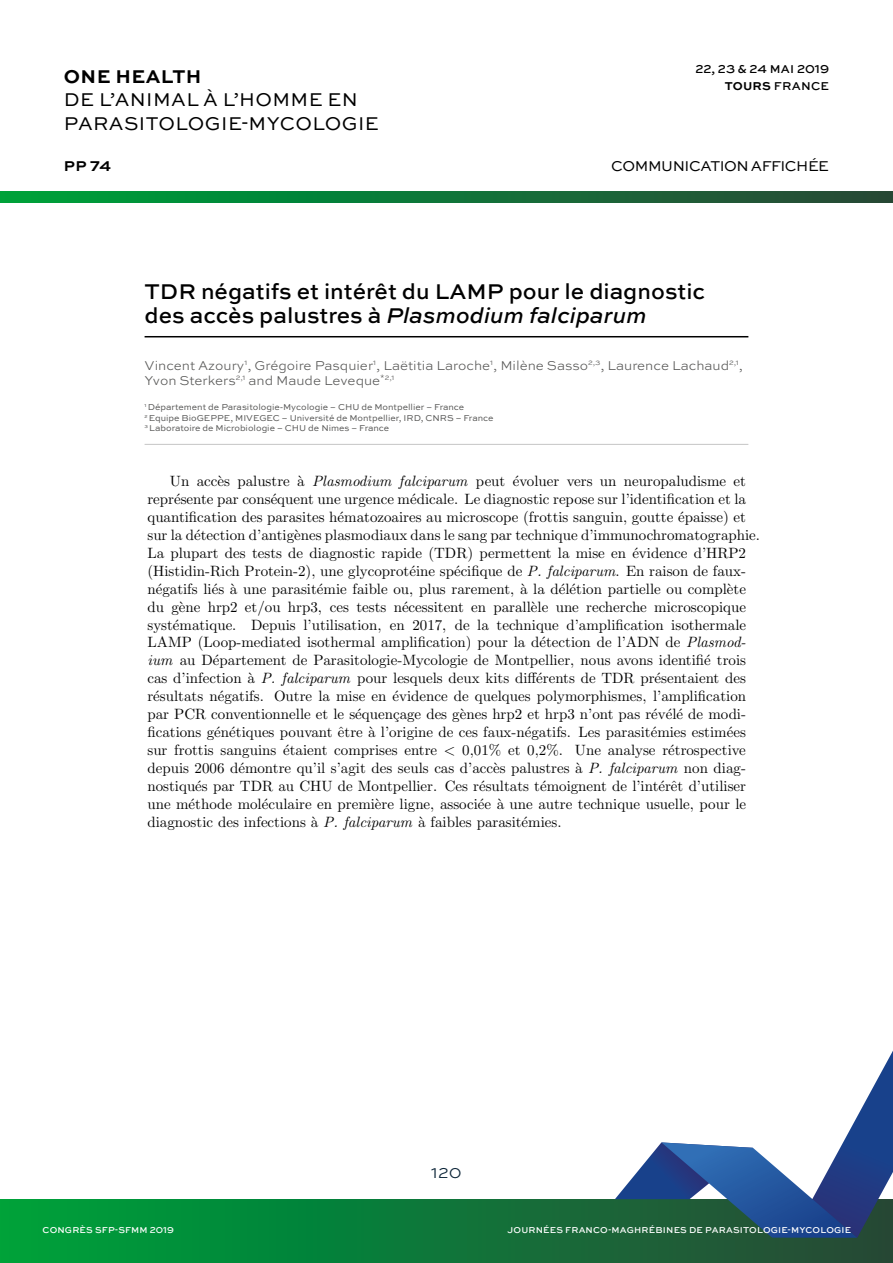
<style>
.page{position:relative;width:893px;height:1263px;background:#fff}
.page>*{position:absolute;margin:0;border:0;box-sizing:border-box;transform-origin:0 0}
.t1{font:500 22.5px/24px "Sweet Sans Pro";color:#000}
.t2{font:19.5px/23.4px "Sweet Sans Pro";letter-spacing:.02em;color:#000}
.t3{font:700 19.5px "Sweet Sans Pro";letter-spacing:.02em;color:#000}
.t4{font:300 18px "Sweet Sans Pro";color:#0c2538}
.t5{font:15px/18px "CMR10";color:#000;text-align:center}
.t6{font:15px "Sweet Sans Pro";letter-spacing:-.03em;color:#000}
.t7{font:700 15px "Sweet Sans Pro";color:#000}
.t8{font:300 13.5px/15px "Sweet Sans Pro";color:#575756}
.t9{font:500 12px/16.5px "Sweet Sans Pro";letter-spacing:.02em;color:#000;text-align:right}
.t10{font:9px/10.5px "Sweet Sans Pro";color:#575756}
.t11{font:500 9px "Sweet Sans Pro";letter-spacing:.02em;color:#fff}
.s1{font-weight:700}
.s2{font-style:italic}
.s3{font-family:"CMTI10"}
.s4{font-family:"CMMI10"}
</style>
<div class="page">
<div style="left:0;top:1199px;width:893px;height:64px;background:linear-gradient(to right,#00a33b,#284836)"></div>
<svg style="left:615px;top:1051px;width:278px;height:187px"></svg>
<svg style="left:0;top:191px;width:893px;height:12px;background:#107438"></svg>
<hr style="left:145px;top:336px;width:603px;height:1px;background:#000">
<hr style="left:145px;top:444px;width:603px;height:1px;background:#c6c6c6">
<h2 class="t3" style="left:64px;top:62px;width:139px">ONE HEALTH</h2>
<h2 class="t2" style="left:64px;top:87px;width:316px">DE L’ANIMAL À L’HOMME EN<br>PARASITOLOGIE-MYCOLOGIE</h2>
<p class="t7" style="left:64px;top:154px;width:49px">PP 74</p>
<p class="t9" style="left:695px;top:60px;width:135px">22, 23 &amp; 24 MAI 2019<br><span class="s1">TOURS</span> FRANCE</p>
<p class="t6" style="left:611px;top:155px;width:219px">COMMUNICATION AFFICHÉE</p>
<p class="t5" style="left:173px;top:278px;width:548px;line-height:20.9px"><sup>2</sup>Equipe BioGEPPE, MIVEGEC – Universit´e de Montpellier, IRD, CNRS – France<br><sup>3</sup>Laboratoire de Microbiologie – CHU de Nimes – France</p>
<h1 class="t1" style="left:145px;top:279px;width:562px">TDR négatifs et intérêt du LAMP pour le diagnostic des accès palustres à <span class="s2">Plasmodium falciparum</span></h1>
<p class="t8" style="left:145px;top:357px;width:600px">Vincent Azoury<sup>1</sup>, Grégoire Pasquier<sup>1</sup>, Laëtitia Laroche<sup>1</sup>, Milène Sasso<sup>2,3</sup>, Laurence Lachaud<sup>2,1</sup>,<br>Yvon Sterkers<sup>2,1</sup> and Maude Leveque<sup>*2,1</sup></p>
<p class="t10" style="left:145px;top:402px;width:351px"><sup>1</sup> Département de Parasitologie-Mycologie – CHU de Montpellier – France<br><sup>2</sup> Equipe BioGEPPE, MIVEGEC – Université de Montpellier, IRD, CNRS – France<br><sup>3</sup> Laboratoire de Microbiologie – CHU de Nimes – France</p>
<p class="t5" style="left:147px;top:473px;width:614px;text-align:left;text-indent:22px">Un acc`es palustre `a <span class="s3">Plasmodium falciparum</span> peut ´evoluer vers un neuropaludisme et repr´esente par cons´equent une urgence m´edicale. Le diagnostic repose sur l’identification et la quantification des parasites h´ematozoaires au microscope (frottis sanguin, goutte ´epaisse) et sur la d´etection d’antig`enes plasmodiaux dans le sang par technique d’immunochromatographie.<br>La plupart des tests de diagnostic rapide (TDR) permettent la mise en ´evidence d’HRP2 (Histidin-Rich Protein-2), une glycoprot´eine sp´ecifique de <span class="s3">P. falciparum</span>. En raison de faux&shy;n´egatifs li´es `a une parasit´emie faible ou, plus rarement, `a la d´el´etion partielle ou compl`ete du g`ene hrp2 et/ou hrp3, ces tests n´ecessitent en parall`ele une recherche microscopique syst´ematique. Depuis l’utilisation, en 2017, de la technique d’amplification isothermale LAMP (Loop-mediated isothermal amplification) pour la d´etection de l’ADN de <span class="s3">Plasmod&shy;ium</span> au D´epartement de Parasitologie-Mycologie de Montpellier, nous avons identifi´e trois cas d’infection `a <span class="s3">P. falciparum</span> pour lesquels deux kits diff´erents de TDR pr´esentaient des r´esultats n´egatifs. Outre la mise en ´evidence de quelques polymorphismes, l’amplification par PCR conventionnelle et le s´equen¸cage des g`enes hrp2 et hrp3 n’ont pas r´ev´el´e de modi&shy;fications g´en´etiques pouvant ˆetre `a l’origine de ces faux-n´egatifs. Les parasit´emies estim´ees sur frottis sanguins ´etaient comprises entre <span class="s4">&lt;</span> 0,01% et 0,2%. Une analyse r´etrospective depuis 2006 d´emontre qu’il s’agit des seuls cas d’acc`es palustres `a <span class="s3">P. falciparum</span> non diag&shy;nostiqu´es par TDR au CHU de Montpellier. Ces r´esultats t´emoignent de l’int´erˆet d’utiliser une m´ethode mol´eculaire en premi`ere ligne, associ´ee `a une autre technique usuelle, pour le diagnostic des infections `a <span class="s3">P. falciparum</span> `a faibles parasit´emies.</p>
<p class="t4" style="left:431px;top:1159px;width:32px">120</p>
<p class="t11" style="left:43px;top:1223px;width:133px">CONGRÈS SFP-SFMM 2019</p>
<p class="t11" style="left:507px;top:1223px;width:345px">JOURNÉES FRANCO-MAGHRÉBINES DE PARASITOLOGIE-MYCOLOGIE</p>
</div>
